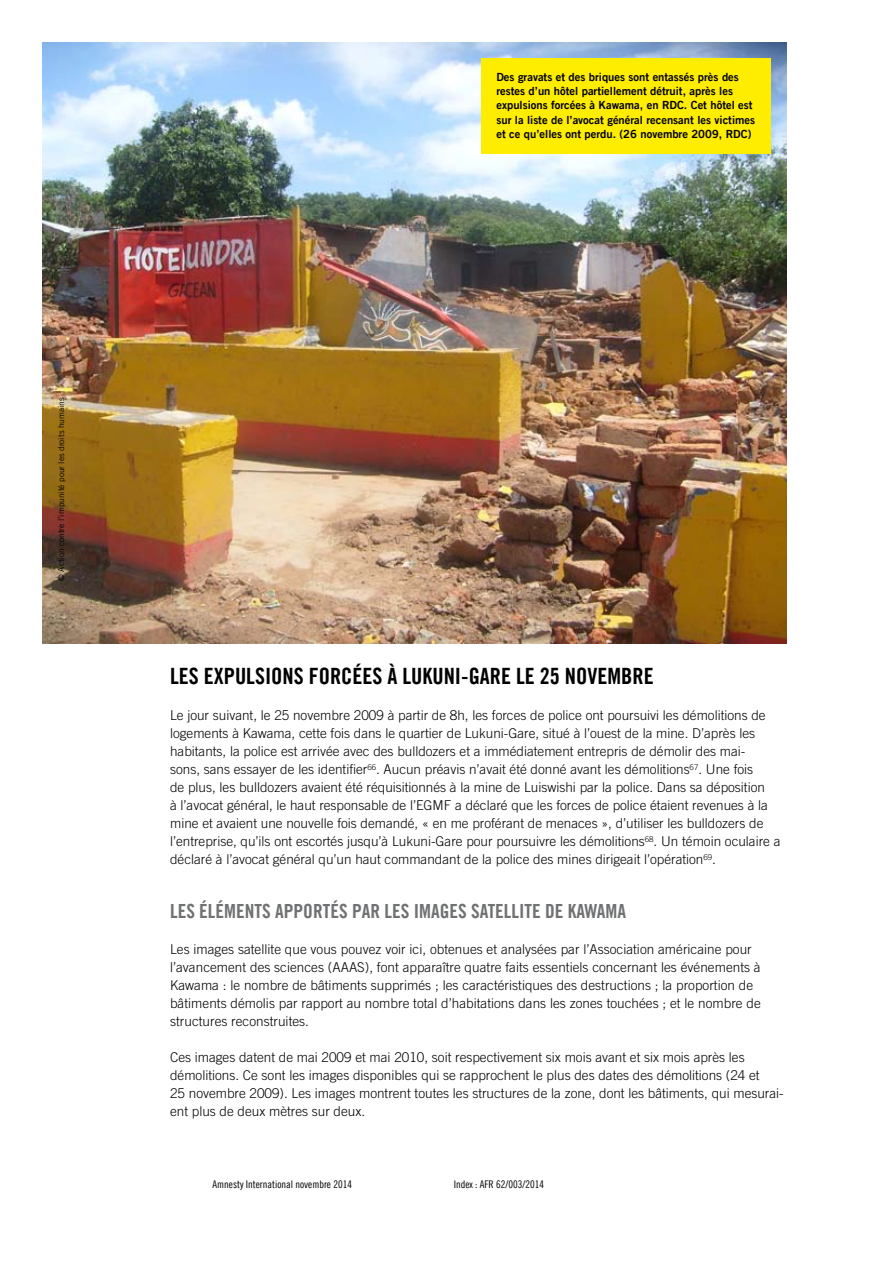
<style>
.page{position:relative;width:893px;height:1263px;background:#fff}
.page>*{position:absolute;margin:0;border:0;box-sizing:border-box;transform-origin:0 0}
.t1{font:22.5px "Amnesty Trade Gothic Bd Cn 20";color:#000}
.t2{font:19.5px "Amnesty Trade Gothic Bd Cn 20";color:#707173}
.t3{font:300 13.5px/18px "Amnesty Trade Gothic";color:#000}
.t4{font:11.25px/14.2px "Amnesty Trade Gothic Bd 2";color:#000}
.t5{font:10.5px "Amnesty Trade Gothic Cn 18";color:#000}
.t6{font:8.25px "Amnesty Trade Gothic";color:#000}
</style>
<div class="page">
<img style="left:42px;top:43px;width:745px;height:601px">
<div style="left:481px;top:58px;width:290px;height:95px;background:#ffed00"></div>
<p class="t6" style="left:56px;top:581px;width:184px;rotate:-90deg">© Action contre l’impunité pour les droits humains</p>
<p class="t4" style="left:496px;top:69px;width:260px">Des gravats et des briques sont entassés près des restes d’un hôtel partiellement détruit, après les expulsions forcées à Kawama, en RDC. Cet hôtel est sur la liste de l’avocat général recensant les victimes et ce qu’elles ont perdu. (26 novembre 2009, RDC)</p>
<h1 class="t1" style="left:170px;top:662px;width:473px">LES EXPULSIONS FORCÉES À LUKUNI-GARE LE 25 NOVEMBRE</h1>
<p class="t3" style="left:170px;top:706px;width:612px">Le jour suivant, le 25 novembre 2009 à partir de 8h, les forces de police ont poursuivi les démolitions de logements à Kawama, cette fois dans le quartier de Lukuni-Gare, situé à l’ouest de la mine. D’après les habitants, la police est arrivée avec des bulldozers et a immédiatement entrepris de démolir des mai-<br>sons, sans essayer de les identifier<sup>66</sup>. Aucun préavis n’avait été donné avant les démolitions<sup>67</sup>. Une fois<br>de plus, les bulldozers avaient été réquisitionnés à la mine de Luiswishi par la police. Dans sa déposition<br>à l’avocat général, le haut responsable de l’EGMF a déclaré que les forces de police étaient revenues à la mine et avaient une nouvelle fois demandé, « en me proférant de menaces », d’utiliser les bulldozers de l’entreprise, qu’ils ont escortés jusqu’à Lukuni-Gare pour poursuivre les démolitions<sup>68</sup>. Un témoin oculaire a déclaré à l’avocat général qu’un haut commandant de la police des mines dirigeait l’opération<sup>69</sup>.</p>
<h2 class="t2" style="left:170px;top:899px;width:457px">LES ÉLÉMENTS APPORTÉS PAR LES IMAGES SATELLITE DE KAWAMA</h2>
<p class="t3" style="left:170px;top:940px;width:592px">Les images satellite que vous pouvez voir ici, obtenues et analysées par l’Association américaine pour l’avancement des sciences (AAAS), font apparaître quatre faits essentiels concernant les événements à Kawama : le nombre de bâtiments supprimés ; les caractéristiques des destructions ; la proportion de bâtiments démolis par rapport au nombre total d’habitations dans les zones touchées ; et le nombre de structures reconstruites.</p>
<p class="t3" style="left:170px;top:1048px;width:615px">Ces images datent de mai 2009 et mai 2010, soit respectivement six mois avant et six mois après les démolitions. Ce sont les images disponibles qui se rapprochent le plus des dates des démolitions (24 et<br>25 novembre 2009). Les images montrent toutes les structures de la zone, dont les bâtiments, qui mesurai&shy;ent plus de deux mètres sur deux.</p>
<p class="t5" style="left:213px;top:1178px;width:141px">Amnesty International novembre 2014</p>
<p class="t5" style="left:454px;top:1178px;width:92px">Index : AFR 62/003/2014</p>
</div>
